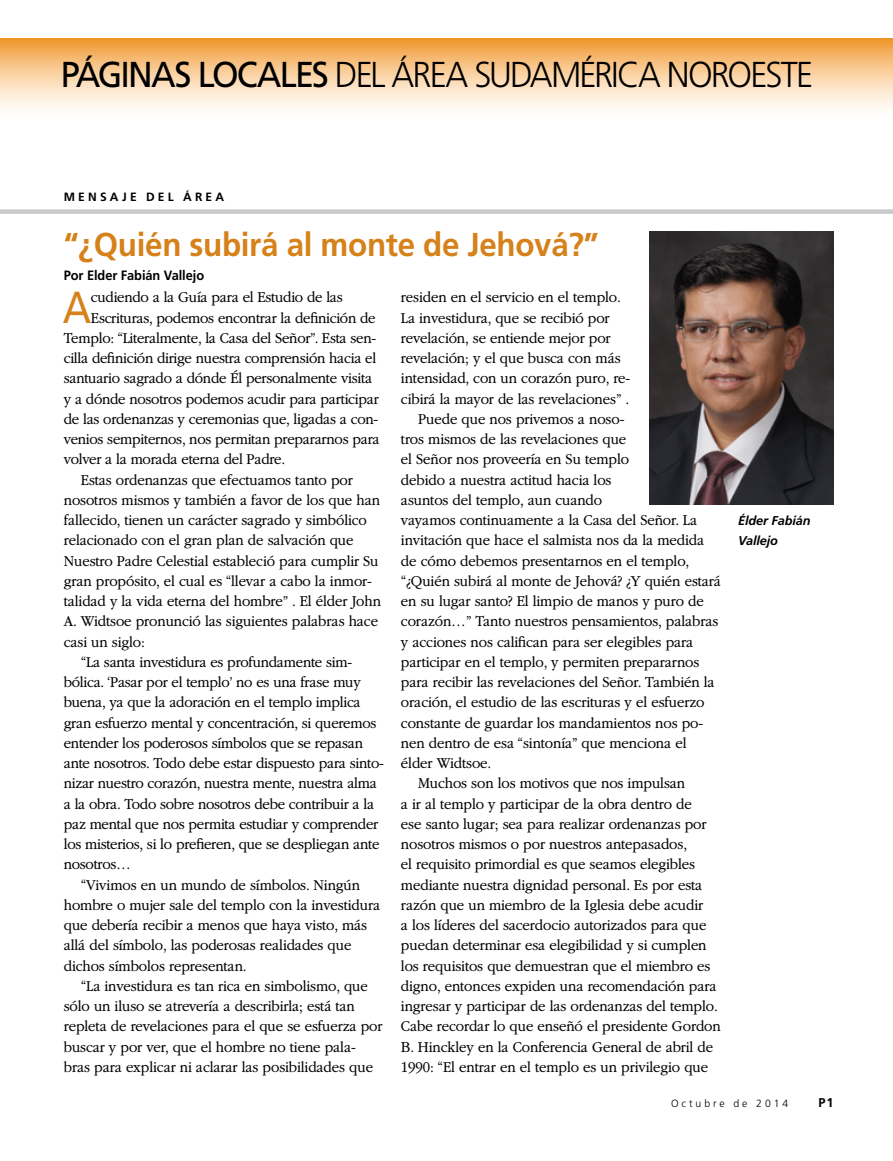
<style>
.page{position:relative;width:893px;height:1161px;background:#fff}
.page>*{position:absolute;margin:0;border:0;box-sizing:border-box;transform-origin:0 0}
.ARTCL_para_first_NEW{font:44.7px "Frutigerlds Lat";color:#d6811a;scale:.88 1}
.ARTCL_title_Departme{font:300 36px "Frutigerlds Lat";letter-spacing:-.055em;color:#000;scale:.95 1}
.ARTCL_title_NEWS{font:700 33px "Frutigerlds Lat";letter-spacing:-.01em;color:#d6811a;scale:.95 1}
.ARTCL_para_NEWS{font:300 15.75px/20.2px "Garamondlds Lat Plus";letter-spacing:-.01em;color:#000;scale:.95 1}
.ARTCL_para_first_NEW-2{font:300 15.75px "Garamondlds Lat Plus";letter-spacing:-.02em;color:#000;scale:.95 1}
.ARTCL-BY_para_first{font:700 13.5px "Frutigerlds Lat";letter-spacing:-.005em;color:#000;scale:.95 1}
.FIGimg_CAP_para_NEWS{font:italic 700 12.75px/20.2px "Frutigerlds Lat";letter-spacing:-.01em;color:#000}
.Folio_R{font:700 12.75px "Frutigerlds Lat";color:#000}
.ARTCL_seriesTitle{font:700 12px "Frutigerlds Lat";letter-spacing:.265em;color:#000}
.Folio_R-2{font:300 10.5px "Frutigerlds Lat";letter-spacing:.28em;color:#000}
.s1{font-weight:400}
</style>
<div class="page">
<svg style="left:0;top:39px;width:893px;height:70px;background:#f8ce9c"></svg>
<img style="left:649px;top:232px;width:184px;height:273px">
<div style="left:0;top:209px;width:893px;height:5px;background:#c9cacb"></div>
<p class="ARTCL_title_Departme" style="left:61px;top:48px;width:794px"><span class="s1">PÁGINAS LOCALES</span> DEL ÁREA SUDAMÉRICA NOROESTE</p>
<p class="ARTCL_seriesTitle" style="left:64px;top:188px;width:162px">MENSAJE DEL ÁREA</p>
<p class="ARTCL_title_NEWS" style="left:64px;top:220px;width:565px">“¿Quién subirá al monte de Jehová?”</p>
<p class="ARTCL-BY_para_first" style="left:64px;top:265px;width:149px">Por Elder Fabián Vallejo</p>
<p class="ARTCL_para_first_NEW" style="left:63px;top:273px;width:34px">A</p>
<p class="ARTCL_para_first_NEW-2" style="left:91px;top:286px;width:267px">cudiendo a la Guía para el Estudio de las</p>
<p class="ARTCL_para_first_NEW-2" style="left:91px;top:306px;width:301px">Escrituras, podemos encontrar la definición de</p>
<p class="ARTCL_para_first_NEW-2" style="left:64px;top:326px;width:330px">Templo: “Literalmente, la Casa del Señor”. Esta sen-</p>
<p class="ARTCL_para_first_NEW-2" style="left:64px;top:347px;width:330px">cilla definición dirige nuestra comprensión hacia el</p>
<p class="ARTCL_para_first_NEW-2" style="left:64px;top:367px;width:326px">santuario sagrado a dónde Él personalmente visita</p>
<p class="ARTCL_para_first_NEW-2" style="left:64px;top:387px;width:333px">y a dónde nosotros podemos acudir para participar</p>
<p class="ARTCL_para_first_NEW-2" style="left:64px;top:407px;width:333px">de las ordenanzas y ceremonias que, ligadas a con-</p>
<p class="ARTCL_para_first_NEW-2" style="left:64px;top:428px;width:334px">venios sempiternos, nos permitan prepararnos para</p>
<p class="ARTCL_para_first_NEW-2" style="left:64px;top:448px;width:235px">volver a la morada eterna del Padre.</p>
<p class="ARTCL_para_NEWS" style="left:64px;top:468px;width:336px;text-indent:17px">Estas ordenanzas que efectuamos tanto por nosotros mismos y también a favor de los que han fallecido, tienen un carácter sagrado y simbólico relacionado con el gran plan de salvación que Nuestro Padre Celestial estableció para cumplir Su gran propósito, el cual es “llevar a cabo la inmor&shy;talidad y la vida eterna del hombre” . El élder John A. Widtsoe pronunció las siguientes palabras hace casi un siglo:</p>
<p class="ARTCL_para_NEWS" style="left:64px;top:651px;width:339px;text-indent:17px">“La santa investidura es profundamente sim&shy;bólica. ‘Pasar por el templo’ no es una frase muy buena, ya que la adoración en el templo implica gran esfuerzo mental y concentración, si queremos entender los poderosos símbolos que se repasan ante nosotros. Todo debe estar dispuesto para sinto&shy;nizar nuestro corazón, nuestra mente, nuestra alma a la obra. Todo sobre nosotros debe contribuir a la paz mental que nos permita estudiar y comprender los misterios, si lo prefieren, que se despliegan ante nosotros…</p>
<p class="ARTCL_para_NEWS" style="left:64px;top:873px;width:335px;text-indent:17px">“Vivimos en un mundo de símbolos. Ningún hombre o mujer sale del templo con la investidura que debería recibir a menos que haya visto, más allá del símbolo, las poderosas realidades que dichos símbolos representan.</p>
<p class="ARTCL_para_NEWS" style="left:64px;top:975px;width:337px;text-indent:17px">“La investidura es tan rica en simbolismo, que sólo un iluso se atrevería a describirla; está tan repleta de revelaciones para el que se esfuerza por buscar y por ver, que el hombre no tiene pala&shy;bras para explicar ni aclarar las posibilidades que</p>
<p class="ARTCL_para_NEWS" style="left:401px;top:286px;width:243px">residen en el servicio en el templo.<br>La investidura, que se recibió por revelación, se entiende mejor por revelación; y el que busca con más intensidad, con un corazón puro, re&shy;cibirá la mayor de las revelaciones” .</p>
<p class="ARTCL_para_NEWS" style="left:401px;top:408px;width:339px;text-indent:17px">Puede que nos privemos a noso-<br>tros mismos de las revelaciones que<br>el Señor nos proveería en Su templo<br>debido a nuestra actitud hacia los<br>asuntos del templo, aun cuando<br>vayamos continuamente a la Casa del Señor. La invitación que hace el salmista nos da la medida de cómo debemos presentarnos en el templo, “¿Quién subirá al monte de Jehová? ¿Y quién estará en su lugar santo? El limpio de manos y puro de corazón…” Tanto nuestros pensamientos, palabras y acciones nos califican para ser elegibles para participar en el templo, y permiten prepararnos para recibir las revelaciones del Señor. También la oración, el estudio de las escrituras y el esfuerzo constante de guardar los mandamientos nos po&shy;nen dentro de esa “sintonía” que menciona el élder Widtsoe.</p>
<p class="ARTCL_para_NEWS" style="left:401px;top:772px;width:338px;text-indent:17px">Muchos son los motivos que nos impulsan<br>a ir al templo y participar de la obra dentro de<br>ese santo lugar; sea para realizar ordenanzas por nosotros mismos o por nuestros antepasados,<br>el requisito primordial es que seamos elegibles mediante nuestra dignidad personal. Es por esta razón que un miembro de la Iglesia debe acudir<br>a los líderes del sacerdocio autorizados para que puedan determinar esa elegibilidad y si cumplen los requisitos que demuestran que el miembro es digno, entonces expiden una recomendación para ingresar y participar de las ordenanzas del templo.<br>Cabe recordar lo que enseñó el presidente Gordon B. Hinckley en la Conferencia General de abril de 1990: “El entrar en el templo es un privilegio que</p>
<p class="FIGimg_CAP_para_NEWS" style="left:738px;top:510px;width:74px">Élder Fabián<br>Vallejo</p>
<p class="Folio_R-2" style="left:671px;top:1095px;width:119px">Octubre de 2014</p>
<p class="Folio_R" style="left:819px;top:1092px;width:16px">P1</p>
</div>
